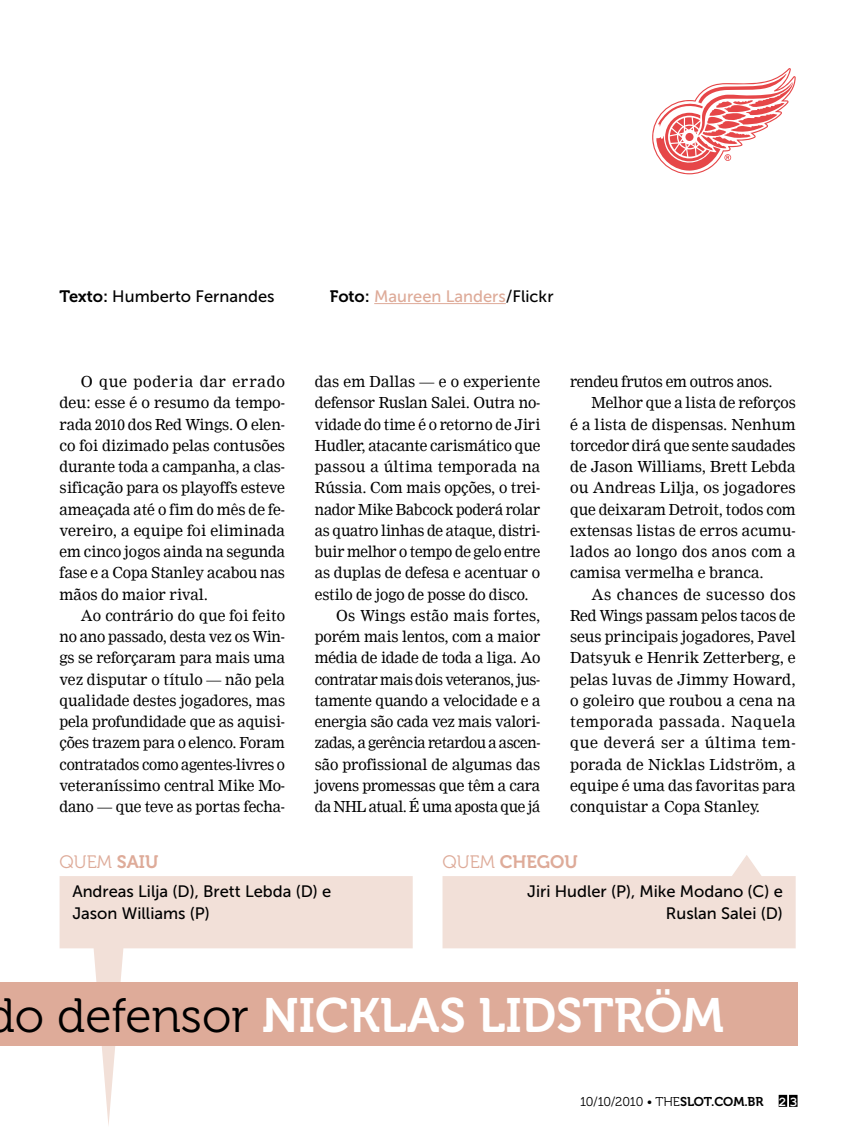
<style>
.page{position:relative;width:851px;height:1127px;background:#fff}
.page>*{position:absolute;margin:0;border:0;box-sizing:border-box;transform-origin:0 0}
.t1{font:48px "Museo 700";color:#fff}
.t2{font:18px "Museo 700";color:#deab99}
.t3{font:18px "Museo 300";color:#deab99}
.t4{font:16.5px/21.3px "Museo Sans 500";color:#000}
.t5{font:16.5px "Museo Sans 500";color:#deab99}
.t6{font:15px/21.3px "Nimrod";letter-spacing:-.005em;color:#000;text-align:justify}
.t7{font:15px "Nimrod";letter-spacing:.015em;color:#000}
.t8{font:15px "Nimrod";letter-spacing:-.025em;color:#000;scale:.96 1}
.t9{font:15px "Nimrod";letter-spacing:-.025em;color:#000}
.t10{font:15px "Nimrod";letter-spacing:.035em;color:#000}
.t11{font:15px "Nimrod";letter-spacing:.03em;color:#000}
.t12{font:12.75px "Museo 300";letter-spacing:-.02em;color:#000}
.s1{font-family:"Museo 700"}
.s2{font-family:"Museo 700";color:#000}
.s3{color:#000}
.s4{font-family:"Museo 300"}
.s5{font-family:"Museo 300";color:#000}
.s6{font-family:"Courier New";font-weight:700;font-size:13.5px;color:#fff}
</style>
<div class="page">
<svg style="left:778px;top:1095px;width:19px;height:12px"></svg>
<svg style="left:60px;top:876px;width:352px;height:249px"></svg>
<hr style="left:374px;top:303px;width:131px;height:1px;background:#deab99">
<svg style="left:442px;top:855px;width:353px;height:93px"></svg>
<svg style="left:652px;top:68px;width:143px;height:106px"></svg>
<div style="left:0;top:982px;width:797px;height:64px;background:#deab99"></div>
<p class="t4" style="left:60px;top:286px;width:216px"><span class="s1">TEXTO:</span> Humberto Fernandes</p>
<p class="t5" style="left:330px;top:287px;width:225px"><span class="s2">FOTO:</span> Maureen Landers<span class="s3">/Flickr</span></p>
<p class="t6" style="left:60px;top:371px;width:227px;text-indent:21px">O que poderia dar errado deu: esse é o resumo da tempo&shy;rada 2010 dos Red Wings. O elen&shy;co foi dizimado pelas contusões durante toda a campanha, a clas&shy;sificação para os playoffs esteve ameaçada até o fim do mês de fe&shy;vereiro, a equipe foi eliminada em cinco jogos ainda na segunda fase e a Copa Stanley acabou nas mãos do maior rival.</p>
<p class="t6" style="left:60px;top:605px;width:227px;text-indent:21px">Ao contrário do que foi feito no ano passado, desta vez os Win&shy;gs se reforçaram para mais uma vez disputar o título — não pela qualidade destes jogadores, mas pela profundidade que as aquisi&shy;ções trazem para o elenco. Foram contratados como agentes-livres o veteraníssimo central Mike Mo&shy;dano — que teve as portas fecha-</p>
<p class="t6" style="left:315px;top:371px;width:227px">das em Dallas — e o experiente</p>
<p class="t6" style="left:315px;top:392px;width:227px">defensor Ruslan Salei. Outra no-</p>
<p class="t6" style="left:315px;top:413px;width:227px">vidade do time é o retorno de Jiri</p>
<p class="t6" style="left:315px;top:435px;width:227px">Hudler, atacante carismático que</p>
<p class="t7" style="left:315px;top:458px;width:227px">passou a última temporada na</p>
<p class="t6" style="left:315px;top:477px;width:227px">Rússia. Com mais opções, o trei-</p>
<p class="t6" style="left:315px;top:499px;width:227px">nador Mike Babcock poderá rolar</p>
<p class="t6" style="left:315px;top:520px;width:227px">as quatro linhas de ataque, distri-</p>
<p class="t6" style="left:315px;top:541px;width:227px">buir melhor o tempo de gelo entre</p>
<p class="t6" style="left:315px;top:562px;width:227px">as duplas de defesa e acentuar o</p>
<p class="t6" style="left:315px;top:584px;width:215px">estilo de jogo de posse do disco.</p>
<p class="t7" style="left:336px;top:606px;width:206px">Os Wings estão mais fortes,</p>
<p class="t6" style="left:315px;top:626px;width:227px">porém mais lentos, com a maior</p>
<p class="t6" style="left:315px;top:647px;width:227px">média de idade de toda a liga. Ao</p>
<p class="t8" style="left:315px;top:670px;width:236px">contratar mais dois veteranos, jus-</p>
<p class="t6" style="left:315px;top:690px;width:227px">tamente quando a velocidade e a</p>
<p class="t6" style="left:315px;top:711px;width:227px">energia são cada vez mais valori-</p>
<p class="t8" style="left:315px;top:734px;width:236px">zadas, a gerência retardou a ascen-</p>
<p class="t6" style="left:315px;top:754px;width:227px">são profissional de algumas das</p>
<p class="t6" style="left:315px;top:775px;width:227px">jovens promessas que têm a cara</p>
<p class="t9" style="left:315px;top:798px;width:227px">da NHL atual. É uma aposta que já</p>
<p class="t9" style="left:570px;top:372px;width:204px">rendeu frutos em outros anos.</p>
<p class="t6" style="left:591px;top:392px;width:206px">Melhor que a lista de reforços</p>
<p class="t6" style="left:570px;top:413px;width:227px">é a lista de dispensas. Nenhum</p>
<p class="t6" style="left:570px;top:435px;width:227px">torcedor dirá que sente saudades</p>
<p class="t6" style="left:570px;top:456px;width:227px">de Jason Williams, Brett Lebda</p>
<p class="t6" style="left:570px;top:477px;width:227px">ou Andreas Lilja, os jogadores</p>
<p class="t6" style="left:570px;top:499px;width:227px">que deixaram Detroit, todos com</p>
<p class="t6" style="left:570px;top:520px;width:227px">extensas listas de erros acumu-</p>
<p class="t7" style="left:570px;top:543px;width:227px">lados ao longo dos anos com a</p>
<p class="t6" style="left:570px;top:562px;width:195px">camisa vermelha e branca.</p>
<p class="t11" style="left:591px;top:585px;width:206px">As chances de sucesso dos</p>
<p class="t6" style="left:570px;top:605px;width:227px">Red Wings passam pelos tacos de</p>
<p class="t6" style="left:570px;top:626px;width:227px">seus principais jogadores, Pavel</p>
<p class="t6" style="left:570px;top:647px;width:227px">Datsyuk e Henrik Zetterberg, e</p>
<p class="t6" style="left:570px;top:669px;width:227px">pelas luvas de Jimmy Howard,</p>
<p class="t6" style="left:570px;top:690px;width:227px">o goleiro que roubou a cena na</p>
<p class="t10" style="left:570px;top:713px;width:227px">temporada passada. Naquela</p>
<p class="t10" style="left:570px;top:734px;width:227px">que deverá ser a última tem-</p>
<p class="t6" style="left:570px;top:754px;width:227px">porada de Nicklas Lidström, a</p>
<p class="t6" style="left:570px;top:775px;width:227px">equipe é uma das favoritas para</p>
<p class="t6" style="left:570px;top:796px;width:191px">conquistar a Copa Stanley.</p>
<p class="t3" style="left:60px;top:852px;width:100px">Quem <span class="s1">SAIU</span></p>
<p class="t2" style="left:442px;top:852px;width:137px"><span class="s4">Quem</span> CHEGOU</p>
<p class="t4" style="left:72px;top:881px;width:260px">Andreas Lilja (D), Brett Lebda (D) e<br>Jason Williams (P)</p>
<p class="t4" style="left:527px;top:881px;width:257px;text-align:right">Jiri Hudler (P), Mike Modano (C) e<br>Ruslan Salei (D)</p>
<h1 class="t1" style="left:-13px;top:989px;width:737px"><span class="s5">do defensor</span> NICKLAS LIDSTRÖM</h1>
<p class="t12" style="left:580px;top:1094px;width:219px">10/10/2010 • THE<span class="s1">SLOT.COM.BR</span> <span class="s6">2 3</span></p>
</div>
